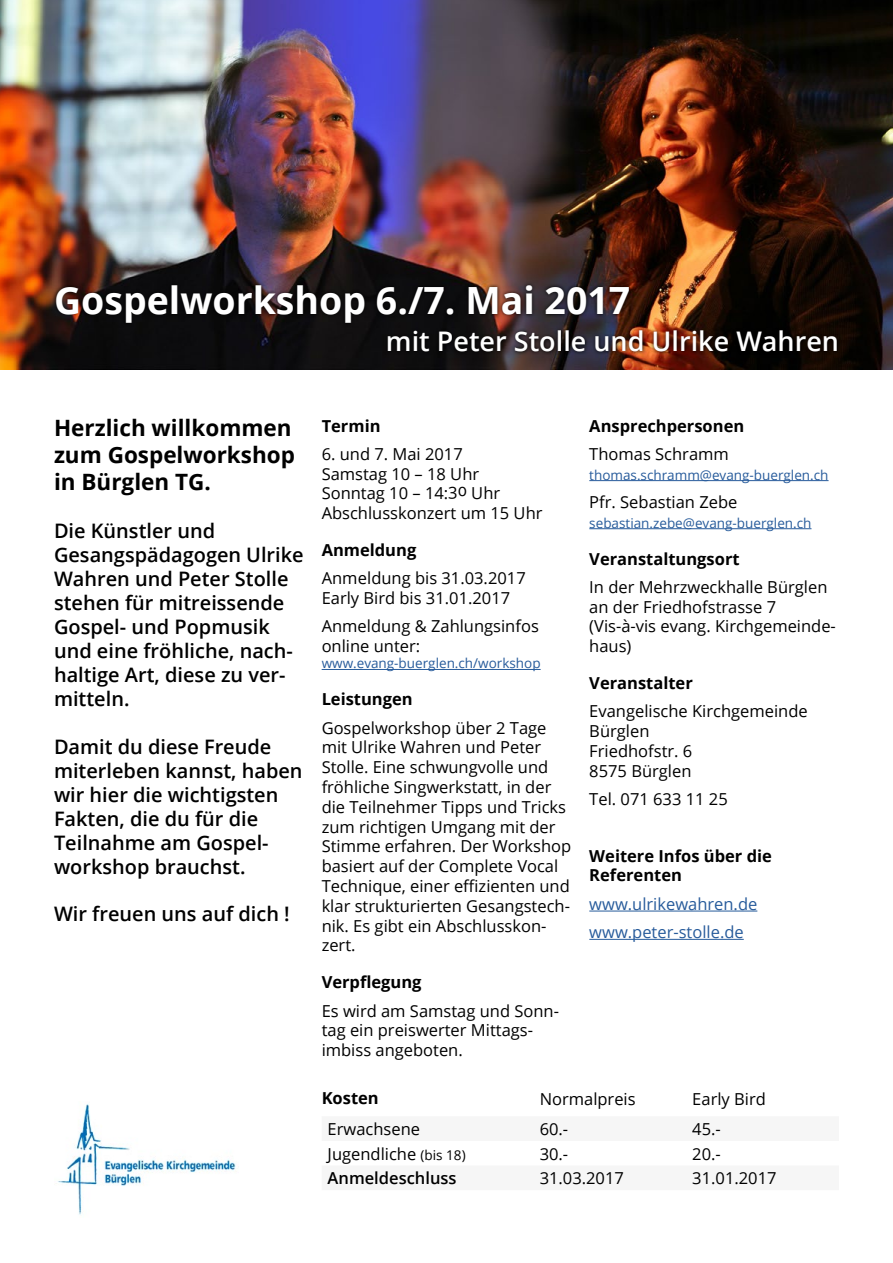
<style>
.page{position:relative;width:893px;height:1263px;background:#fff}
.page>*{position:absolute;margin:0;border:0;box-sizing:border-box;transform-origin:0 0}
.t1{font:700 37.5px "Open Sans";color:#fff}
.t2{font:600 27px "Open Sans";color:#fff}
.t3{font:700 22.5px/27px "Open Sans";color:#000}
.t4{font:600 19.95px/24px "Open Sans";color:#000}
.t5{font:16.5px/19.8px "Open Sans";color:#000}
.t6{font:700 16.5px/19.8px "Open Sans";color:#000}
.t7{font:16.5px/28.3px "Open Sans";color:#275b9b}
.t8{font:600 16.5px "Open Sans";color:#000}
.t9{font:13.5px "Open Sans";color:#275b9b}
.s1{font-size:13.5px}
</style>
<div class="page">
<img style="left:0;top:0;width:893px;height:370px">
<hr style="left:322px;top:669px;width:219px;height:1px;background:#275b9b">
<hr style="left:589px;top:480px;width:239px;height:1px;background:#275b9b">
<hr style="left:589px;top:528px;width:222px;height:1px;background:#275b9b">
<hr style="left:589px;top:911px;width:168px;height:1px;background:#275b9b">
<hr style="left:589px;top:939px;width:155px;height:1px;background:#275b9b">
<svg style="left:52px;top:282px;width:581px;height:45px;background:#1a1212"></svg>
<svg style="left:384px;top:327px;width:457px;height:28px;background:#261511"></svg>
<img style="left:58px;top:1104px;width:178px;height:111px">
<h1 class="t1" style="left:54px;top:273px;width:578px">Gospelworkshop 6./7. Mai 2017</h1>
<h2 class="t2" style="left:386px;top:323px;width:455px">mit Peter Stolle und Ulrike Wahren</h2>
<h3 class="t3" style="left:54px;top:414px;width:242px">Herzlich willkommen zum Gospelworkshop in Bürglen TG.</h3>
<p class="t4" style="left:54px;top:519px;width:251px">Die Künstler und<br>Gesangspädagogen Ulrike<br>Wahren und Peter Stolle stehen für mitreissende<br>Gospel- und Popmusik und eine fröhliche, nach&shy;haltige Art, diese zu ver&shy;mitteln.</p>
<p class="t4" style="left:54px;top:734px;width:250px">Damit du diese Freude miterleben kannst, haben wir hier die wichtigsten<br>Fakten, die du für die<br>Teilnahme am Gospel&shy;workshop brauchst.</p>
<p class="t4" style="left:54px;top:902px;width:237px">Wir freuen uns auf dich !</p>
<p class="t6" style="left:322px;top:415px;width:60px">Termin</p>
<p class="t5" style="left:322px;top:443px;width:222px">6. und 7. Mai 2017<br>Samstag 10 – 18 Uhr<br>Sonntag 10 – 14:30 Uhr<br>Abschlusskonzert um 15 Uhr</p>
<p class="t6" style="left:322px;top:540px;width:96px">Anmeldung</p>
<p class="t5" style="left:322px;top:568px;width:206px">Anmeldung bis 31.03.2017<br>Early Bird bis 31.01.2017</p>
<p class="t5" style="left:322px;top:616px;width:219px">Anmeldung &amp; Zahlungsinfos online unter:</p>
<p class="t9" style="left:322px;top:654px;width:220px">www.evang-buerglen.ch/workshop</p>
<p class="t6" style="left:322px;top:689px;width:93px">Leistungen</p>
<p class="t5" style="left:322px;top:717px;width:251px">Gospelworkshop über 2 Tage mit Ulrike Wahren und Peter<br>Stolle. Eine schwungvolle und fröhliche Singwerkstatt, in der die Teilnehmer Tipps und Tricks zum richtigen Umgang mit der<br>Stimme erfahren. Der Workshop basiert auf der Complete Vocal<br>Technique, einer effizienten und klar strukturierten Gesangstech&shy;nik. Es gibt ein Abschlusskon&shy;zert.</p>
<p class="t6" style="left:322px;top:972px;width:101px">Verpflegung</p>
<p class="t5" style="left:322px;top:1000px;width:239px">Es wird am Samstag und Sonn&shy;tag ein preiswerter Mittags&shy;imbiss angeboten.</p>
<p class="t6" style="left:589px;top:415px;width:156px">Ansprechpersonen</p>
<p class="t5" style="left:589px;top:443px;width:141px">Thomas Schramm</p>
<p class="t9" style="left:589px;top:465px;width:241px">thomas.schramm@evang-buerglen.ch</p>
<p class="t5" style="left:589px;top:492px;width:150px">Pfr. Sebastian Zebe</p>
<p class="t9" style="left:589px;top:514px;width:224px">sebastian.zebe@evang-buerglen.ch</p>
<p class="t6" style="left:589px;top:548px;width:152px">Veranstaltungsort</p>
<p class="t5" style="left:589px;top:576px;width:248px">In der Mehrzweckhalle Bürglen an der Friedhofstrasse 7 (Vis-à-vis evang. Kirchgemeinde&shy;haus)</p>
<p class="t6" style="left:589px;top:673px;width:105px">Veranstalter</p>
<p class="t5" style="left:589px;top:701px;width:220px">Evangelische Kirchgemeinde<br>Bürglen<br>Friedhofstr. 6<br>8575 Bürglen</p>
<p class="t5" style="left:589px;top:789px;width:140px">Tel. 071 633 11 25</p>
<p class="t6" style="left:589px;top:845px;width:184px">Weitere Infos über die<br>Referenten</p>
<p class="t7" style="left:589px;top:889px;width:170px">www.ulrikewahren.de www.peter-stolle.de</p>
<p class="t6" style="left:322px;top:1088px;width:59px">Kosten</p>
<p class="t5" style="left:540px;top:1088px;width:97px">Normalpreis</p>
<p class="t5" style="left:692px;top:1088px;width:75px">Early Bird</p>
<p class="t5" style="left:328px;top:1118px;width:94px">Erwachsene</p>
<p class="t5" style="left:540px;top:1118px;width:30px">60.-</p>
<p class="t5" style="left:692px;top:1118px;width:30px">45.-</p>
<p class="t5" style="left:328px;top:1143px;width:140px">Jugendliche <span class="s1">(bis 18)</span></p>
<p class="t5" style="left:540px;top:1143px;width:30px">30.-</p>
<p class="t5" style="left:692px;top:1143px;width:30px">20.-</p>
<p class="t8" style="left:328px;top:1167px;width:130px">Anmeldeschluss</p>
<p class="t5" style="left:540px;top:1168px;width:86px">31.03.2017</p>
<p class="t5" style="left:692px;top:1168px;width:86px">31.01.2017</p>
</div>
